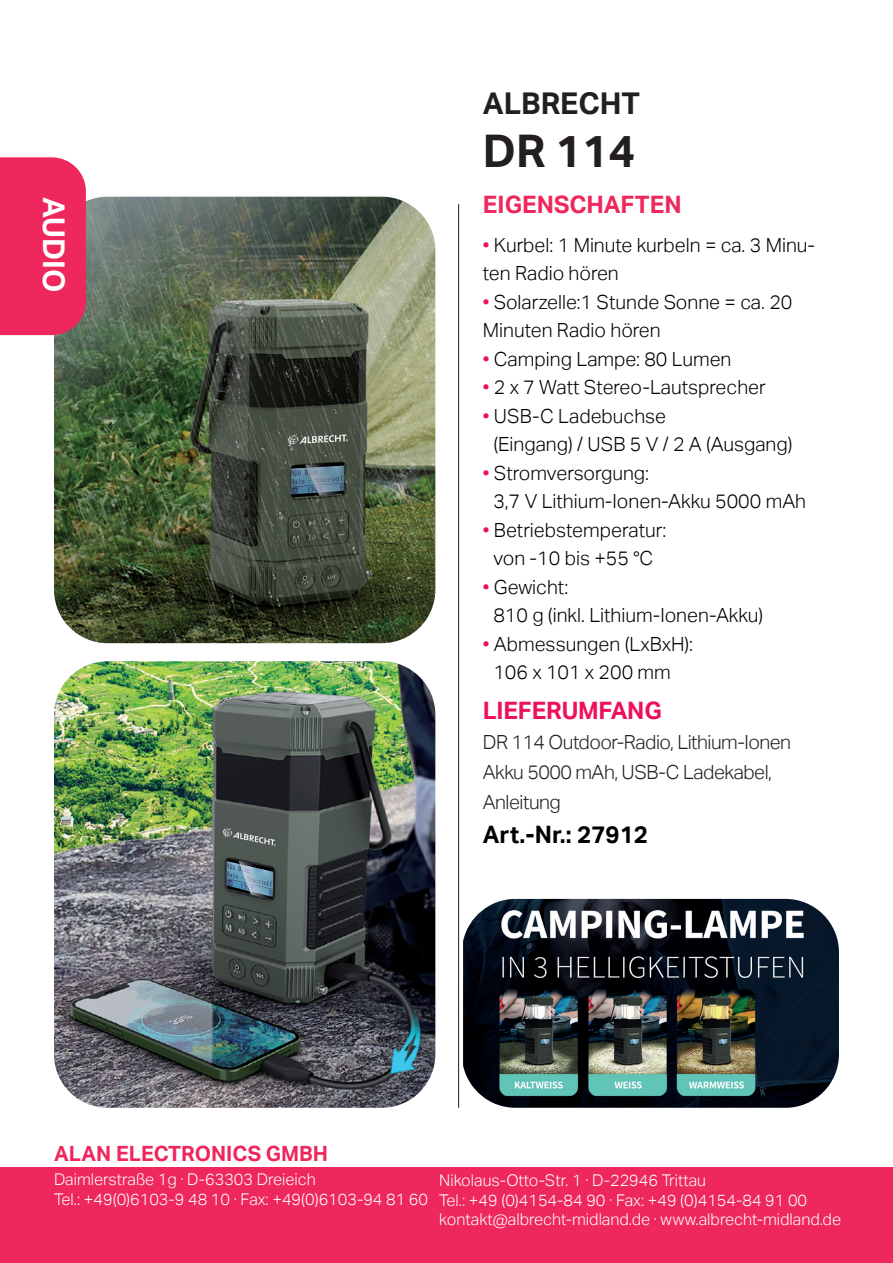
<style>
.page{position:relative;width:893px;height:1263px;background:#fff}
.page>*{position:absolute;margin:0;border:0;box-sizing:border-box;transform-origin:0 0}
.t1{font:700 45px "Aktiv Grotesk";color:#231f20}
.t2{font:700 30px "Aktiv Grotesk";color:#231f20}
.t3{font:700 30px "Aktiv Grotesk";color:#fff}
.t4{font:700 24px "Aktiv Grotesk";color:#000001}
.t5{font:700 24px "Aktiv Grotesk";color:#ee275c}
.t6{font:700 24px "Aktiv Grotesk";letter-spacing:-.01em;color:#ee1059}
.t7{font:700 21px "Aktiv Grotesk";color:#ee275c}
.t8{font:300 19.5px/28.5px "Aktiv Grotesk";color:#000001}
.t9{font:300 19.5px/30px "Aktiv Grotesk";letter-spacing:-.025em;color:#231f20}
.t10{font:300 16.2px/19.5px "Aktiv Grotesk";color:#fff}
.s1{color:#ee1059}
</style>
<div class="page">
<div style="left:0;top:1167px;width:893px;height:96px;background:#ee275c"></div>
<hr style="left:458px;top:204px;width:1px;height:904px;background:#231f20">
<img style="left:54px;top:197px;width:381px;height:446px">
<img style="left:54px;top:661px;width:381px;height:447px">
<img style="left:463px;top:899px;width:376px;height:209px">
<div style="left:0;top:157px;width:86px;height:178px;background:#ee275c"></div>
<h2 class="t3" style="left:71px;top:197px;width:97px;rotate:90deg">AUDIO</h2>
<h2 class="t2" style="left:483px;top:86px;width:159px">ALBRECHT</h2>
<h1 class="t1" style="left:483px;top:126px;width:154px">DR 114</h1>
<p class="t5" style="left:483px;top:190px;width:200px">EIGENSCHAFTEN</p>
<p class="t8" style="left:483px;top:231px;width:334px"><span class="s1">•</span> Kurbel: 1 Minute kurbeln = ca. 3 Minu&shy;ten Radio hören</p>
<p class="t8" style="left:483px;top:288px;width:311px"><span class="s1">•</span> Solarzelle:1 Stunde Sonne = ca. 20<br>Minuten Radio hören</p>
<p class="t8" style="left:483px;top:345px;width:250px"><span class="s1">•</span> Camping Lampe: 80 Lumen</p>
<p class="t8" style="left:483px;top:373px;width:284px"><span class="s1">•</span> 2 x 7 Watt Stereo-Lautsprecher</p>
<p class="t8" style="left:493px;top:402px;width:301px;text-indent:-10px"><span class="s1">•</span> USB-C Ladebuchse<br>(Eingang) / USB 5 V / 2 A (Ausgang)</p>
<p class="t8" style="left:493px;top:459px;width:314px;text-indent:-10px"><span class="s1">•</span> Stromversorgung:<br>3,7 V Lithium-Ionen-Akku 5000 mAh</p>
<p class="t8" style="left:483px;top:516px;width:185px;text-align:center"><span class="s1">•</span> Betriebstemperatur: von -10 bis +55 °C</p>
<p class="t8" style="left:493px;top:573px;width:272px;text-indent:-10px"><span class="s1">•</span> Gewicht:<br>810 g (inkl. Lithium-Ionen-Akku)</p>
<p class="t8" style="left:483px;top:630px;width:212px;text-align:center"><span class="s1">•</span> Abmessungen (LxBxH):<br>106 x 101 x 200 mm</p>
<p class="t6" style="left:483px;top:696px;width:180px">LIEFERUMFANG</p>
<p class="t9" style="left:483px;top:727px;width:310px">DR 114 Outdoor-Radio, Lithium-Ionen<br>Akku 5000 mAh, USB-C Ladekabel,<br>Anleitung</p>
<p class="t4" style="left:483px;top:821px;width:167px">Art.-Nr.: 27912</p>
<p class="t7" style="left:54px;top:1142px;width:275px">ALAN ELECTRONICS GMBH</p>
<p class="t10" style="left:54px;top:1170px;width:375px">Daimlerstraße 1g · D-63303 Dreieich<br>Tel.: +49(0)6103-9 48 10 · Fax: +49(0)6103-94 81 60</p>
<p class="t10" style="left:439px;top:1171px;width:403px">Nikolaus-Otto-Str. 1 · D-22946 Trittau<br>Tel.: +49 (0)4154-84 90 · Fax: +49 (0)4154-84 91 00 kontakt@albrecht-midland.de · www.albrecht-midland.de</p>
</div>
